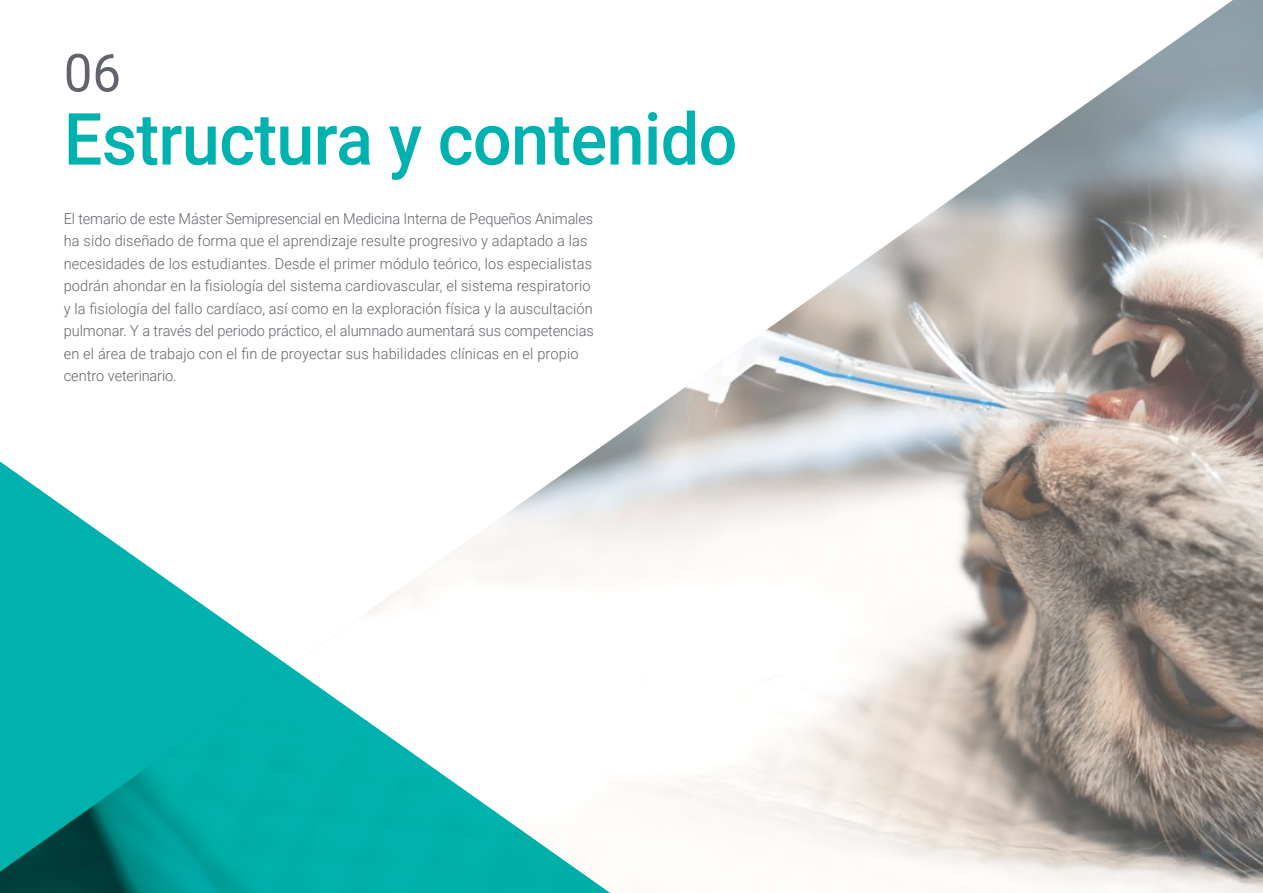
<style>
.page{position:relative;width:1263px;height:893px;background:#fff}
.page>*{position:absolute;margin:0;border:0;box-sizing:border-box;transform-origin:0 0}
.t1{font:500 72px "Roboto";letter-spacing:-.01em;color:#00b2af;scale:.95 1}
.t2{font:52.5px "Roboto";color:#61646a}
.t3{font:300 15px/22.5px "Roboto";letter-spacing:.01em;color:#61646a}
</style>
<div class="page">
<img style="left:602px;top:0;width:661px;height:893px">
<svg style="left:0;top:446px;width:640px;height:447px"></svg>
<h2 class="t2" style="left:64px;top:36px;width:59px">06</h2>
<h1 class="t1" style="left:64px;top:89px;width:711px">Estructura y contenido</h1>
<p class="t3" style="left:64px;top:206px;width:532px">El temario de este Máster Semipresencial en Medicina Interna de Pequeños Animales ha sido diseñado de forma que el aprendizaje resulte progresivo y adaptado a las necesidades de los estudiantes. Desde el primer módulo teórico, los especialistas podrán ahondar en la fisiología del sistema cardiovascular, el sistema respiratorio y la fisiología del fallo cardíaco, así como en la exploración física y la auscultación pulmonar. Y a través del periodo práctico, el alumnado aumentará sus competencias en el área de trabajo con el fin de proyectar sus habilidades clínicas en el propio centro veterinario.</p>
</div>
